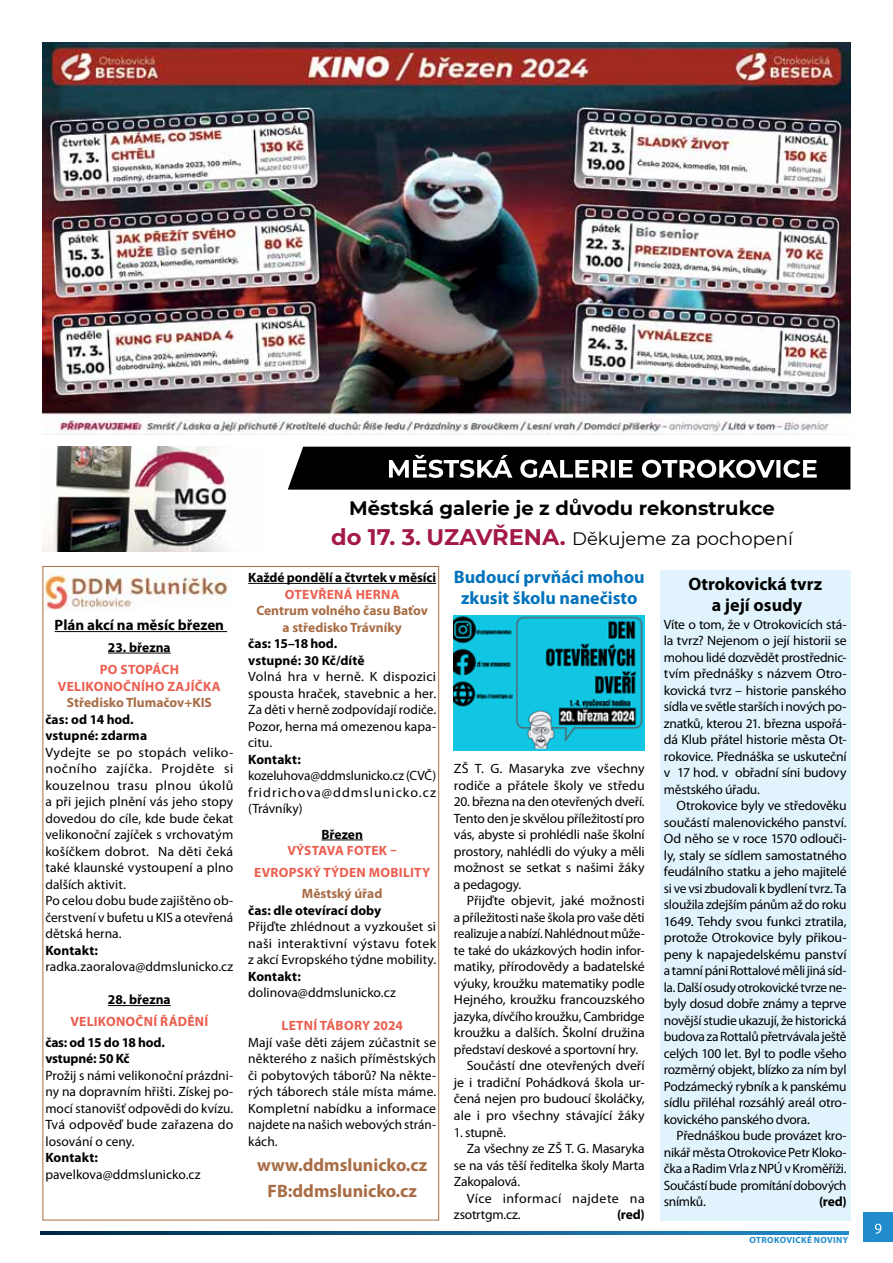
<style>
.page{position:relative;width:893px;height:1263px;background:#fff}
.page>*{position:absolute;margin:0;border:0;box-sizing:border-box;transform-origin:0 0}
.t1{font:700 19.5px "Montserrat";color:#000}
.t2{font:700 18px/21px "Myriad Pro";color:#0072bc;text-align:center}
.t3{font:700 18px/25.5px "Myriad Pro";color:#a86d45;text-align:center}
.t4{font:18px "Montserrat";color:#000}
.t5{font:700 18px/21px "Myriad Pro";color:#000;text-align:center}
.t6{font:700 15px "Myriad Pro";color:#000}
.t7{font:13.5px/16.5px "Myriad Pro";color:#000;text-align:justify}
.t8{font:700 13.5px/16.5px "Myriad Pro";color:#000}
.t9{font:700 13.5px/16.5px "Myriad Pro";letter-spacing:.02em;color:#eb5f50;text-align:center}
.t10{font:13.5px "Myriad Pro";letter-spacing:-.02em;color:#000}
.t11{font:700 13.5px/16.5px "Myriad Pro";color:#a86d45;text-align:center}
.t12{font:13.5px "Myriad Pro";letter-spacing:.03em;color:#000}
.t13{font:700 9px "Myriad Pro";letter-spacing:.04em;color:#218ccc}
.s1{font-weight:700;font-size:22.5px;color:#a41948}
</style>
<div class="page">
<div style="left:660px;top:569px;width:190px;height:651px;background:#e1f4fd"></div>
<div style="left:863px;top:1212px;width:30px;height:30px;background:#218ccc"></div>
<svg style="left:875px;top:1223px;width:6px;height:11px"></svg>
<svg style="left:40px;top:1232px;width:808px;height:2px;background:#115a88"></svg>
<hr style="left:55px;top:631px;width:172px;height:1px;background:#000">
<hr style="left:108px;top:653px;width:63px;height:1px;background:#000">
<hr style="left:108px;top:1005px;width:63px;height:1px;background:#000">
<hr style="left:248px;top:583px;width:188px;height:1px;background:#000">
<hr style="left:321px;top:839px;width:42px;height:1px;background:#000">
<img style="left:45px;top:569px;width:187px;height:41px">
<img style="left:454px;top:615px;width:191px;height:135px">
<img style="left:43px;top:43px;width:807px;height:391px">
<img style="left:43px;top:447px;width:187px;height:104px">
<svg style="left:288px;top:447px;width:562px;height:43px;background:#2b2b2b"></svg>
<p class="t6" style="left:55px;top:615px;width:171px">Plán akcí na měsíc březen</p>
<p class="t8" style="left:108px;top:638px;width:64px">23. března</p>
<p class="t9" style="left:58px;top:661px;width:164px">po stopách<br>velikonočn ího zajíčka</p>
<p class="t11" style="left:67px;top:694px;width:133px">Středisko Tlumačov+KIS</p>
<p class="t8" style="left:45px;top:710px;width:103px">čas: od 14 hod. vstupné: zdarma</p>
<p class="t7" style="left:45px;top:744px;width:189px;text-align:left">Vydejte se po stopách veliko&shy;nočního zajíčka. Projděte si kouzelnou trasu plnou úkolů a při jejich plnění vás jeho stopy dovedou do cíle, kde bude čekat velikonoční zajíček s vrchovatým košíčkem dobrot. Na děti čeká také klaunské vystoupení a plno dalších aktivit.<br>Po celou dobu bude zajištěno ob&shy;čerstvení v bufetu u KIS a otevřená dětská herna.</p>
<p class="t8" style="left:45px;top:941px;width:54px">Kontakt:</p>
<p class="t7" style="left:45px;top:958px;width:189px">radka.zaoralova@ddmslunicko.cz</p>
<p class="t8" style="left:108px;top:991px;width:64px">28. března</p>
<p class="t9" style="left:70px;top:1012px;width:100px">Velikonočn í řád</p>
<p class="t9" style="left:187px;top:1012px;width:22px">ění</p>
<p class="t8" style="left:45px;top:1033px;width:121px">čas: od 15 do 18 hod. vstupné: 50 Kč</p>
<p class="t7" style="left:45px;top:1067px;width:189px">Prožij s námi velikonoční prázdni&shy;ny na dopravním hřišti. Získej po&shy;mocí stanovišť odpovědi do kvízu.<br>Tvá odpověď bude zařazena do losování o ceny.</p>
<p class="t8" style="left:45px;top:1149px;width:54px">Kontakt:</p>
<p class="t7" style="left:45px;top:1166px;width:157px">pavelkova@ddmslunicko.cz</p>
<h1 class="t1" style="left:349px;top:494px;width:427px">Městská galerie je z důvodu rekonstrukce</h1>
<h2 class="t4" style="left:331px;top:526px;width:463px"><span class="s1">do 17. 3. UZAVŘENA.</span> Děkujeme za pochopení</h2>
<h2 class="t5" style="left:688px;top:572px;width:135px">Otrokovická tvrz a její osudy</h2>
<h2 class="t2" style="left:454px;top:566px;width:192px">Budoucí prvňáci mohou zkusit školu nanečisto</h2>
<p class="t8" style="left:248px;top:569px;width:190px">Každé pondělí a čtvrtek v měsíci</p>
<p class="t9" style="left:285px;top:585px;width:43px">otevřená</p>
<p class="t9" style="left:356px;top:585px;width:19px">hern</p>
<p class="t9" style="left:391px;top:585px;width:10px">a</p>
<p class="t11" style="left:256px;top:602px;width:173px">Centrum volného času Baťov a středisko Trávníky</p>
<p class="t8" style="left:248px;top:635px;width:118px">čas: 15–18 hod. vstupné: 30 Kč/dítě</p>
<p class="t7" style="left:248px;top:668px;width:189px">Volná hra v herně. K dispozici spousta hraček, stavebnic a her.<br>Za děti v herně zodpovídají rodiče.<br>Pozor, herna má omezenou kapa&shy;citu.</p>
<p class="t8" style="left:248px;top:750px;width:54px">Kontakt:</p>
<p class="t7" style="left:248px;top:767px;width:189px">kozeluhova@ddmslunicko.cz (CVČ) fridrichova@ddmslunicko.cz (Trávníky)</p>
<p class="t8" style="left:321px;top:825px;width:43px">Březen</p>
<p class="t9" style="left:254px;top:839px;width:144px;line-height:21.6px;text-align:left;text-indent:33px">Výstava f otek – evropský týden</p>
<p class="t7" style="left:664px;top:616px;width:184px">Víte o tom, že v Otrokovicích stá&shy;la tvrz? Nejenom o její historii se mohou lidé dozvědět prostřednic&shy;tvím přednášky s názvem Otro&shy;kovická tvrz – historie panského sídla ve světle starších i nových po&shy;znatků, kterou 21. března uspořá&shy;dá Klub přátel historie města Ot&shy;rokovice. Přednáška se uskuteční v 17 hod. v obřadní síni budovy městského úřadu.</p>
<p class="t7" style="left:664px;top:797px;width:184px;text-indent:13px">Otrokovice byly ve středověku součástí malenovického panství.<br>Od něho se v roce 1570 odlouči&shy;ly, staly se sídlem samostatného feudálního statku a jeho majitelé si ve vsi zbudovali k bydlení tvrz. Ta sloužila zdejším pánům až do roku 1649. Tehdy svou funkci ztratila, protože Otrokovice byly přikou&shy;peny k napajedelskému panství a tamní páni Rottalové měli jiná síd&shy;la. Další osudy otrokovické tvrze ne&shy;byly dosud dobře známy a teprve novější studie ukazují, že historická budova za Rottalů přetrvávala ještě celých 100 let. Byl to podle všeho rozměrný objekt, blízko za ním byl Podzámecký rybník a k panskému sídlu přiléhal rozsáhlý areál otro&shy;kovického panského dvora.</p>
<p class="t7" style="left:664px;top:1127px;width:184px;text-indent:13px">Přednáškou bude provázet kro&shy;nikář města Otrokovice Petr Kloko&shy;čka a Radim Vrla z NPÚ v Kroměříži.<br>Součástí bude promítání dobových snímků.</p>
<p class="t7" style="left:454px;top:760px;width:192px">ZŠ T. G. Masaryka zve všechny rodiče a přátele školy ve středu</p>
<p class="t7" style="left:454px;top:793px;width:192px">20. března na den otevřených dveří.<br>Tento den je skvělou příležitostí pro vás, abyste si prohlédli naše školní prostory, nahlédli do výuky a měli možnost se setkat s našimi žáky a pedagogy.</p>
<p class="t7" style="left:467px;top:892px;width:180px">Přijďte objevit, jaké možnosti</p>
<p class="t7" style="left:454px;top:909px;width:192px">a příležitosti naše škola pro vaše děti</p>
<p class="t10" style="left:454px;top:926px;width:192px">realizuje a nabízí. Nahlédnout může-</p>
<p class="t10" style="left:454px;top:942px;width:192px">te také do ukázkových hodin infor-</p>
<p class="t7" style="left:454px;top:958px;width:192px">matiky, přírodovědy a badatelské</p>
<p class="t7" style="left:454px;top:975px;width:192px">výuky, kroužku matematiky podle</p>
<p class="t7" style="left:454px;top:991px;width:192px">Hejného, kroužku francouzského</p>
<p class="t7" style="left:454px;top:1008px;width:192px">jazyka, dívčího kroužku, Cambridge</p>
<p class="t7" style="left:454px;top:1024px;width:192px">kroužku a dalších. Školní družina</p>
<p class="t10" style="left:454px;top:1041px;width:186px">představí deskové a sportovní hry.</p>
<p class="t7" style="left:467px;top:1057px;width:180px">Součástí dne otevřených dveří</p>
<p class="t7" style="left:454px;top:1074px;width:192px">je i tradiční Pohádková škola ur-</p>
<p class="t7" style="left:454px;top:1090px;width:192px">čená nejen pro budoucí školáčky,</p>
<p class="t7" style="left:454px;top:1107px;width:192px">ale i pro všechny stávající žáky</p>
<p class="t7" style="left:454px;top:1123px;width:53px">1. stupně.</p>
<p class="t7" style="left:467px;top:1140px;width:180px">Za všechny ze ZŠ T. G. Masaryka</p>
<p class="t7" style="left:454px;top:1156px;width:192px">se na vás těší ředitelka školy Marta</p>
<p class="t7" style="left:454px;top:1173px;width:68px">Zakopalová.</p>
<p class="t12" style="left:467px;top:1190px;width:180px">Více informací najdete na</p>
<p class="t7" style="left:454px;top:1206px;width:68px">zsotrtgm.cz.</p>
<p class="t8" style="left:617px;top:1206px;width:29px">(red)</p>
<p class="t9" style="left:369px;top:863px;width:63px">mobility</p>
<p class="t11" style="left:302px;top:885px;width:82px">Městský úřad</p>
<p class="t8" style="left:248px;top:901px;width:135px">čas: dle otevírací doby</p>
<p class="t7" style="left:248px;top:918px;width:189px">Přijďte zhlédnout a vyzkoušet si naši interaktivní výstavu fotek z akcí Evropského týdne mobility.</p>
<p class="t8" style="left:248px;top:967px;width:54px">Kontakt:</p>
<p class="t7" style="left:248px;top:984px;width:149px">dolinova@ddmslunicko.cz</p>
<p class="t9" style="left:282px;top:1017px;width:123px">Letní tábory 2024</p>
<p class="t7" style="left:248px;top:1034px;width:189px">Mají vaše děti zájem zúčastnit se některého z našich příměstských či pobytových táborů? Na někte&shy;rých táborech stále místa máme.<br>Kompletní nabídku a informace najdete na našich webových strán&shy;kách.</p>
<h2 class="t3" style="left:257px;top:1152px;width:171px">www.ddmslunicko.cz<br>FB:ddmslunicko.cz</h2>
<p class="t8" style="left:819px;top:1193px;width:29px">(red)</p>
<p class="t13" style="left:749px;top:1234px;width:100px">Otrokovické noviny</p>
</div>
